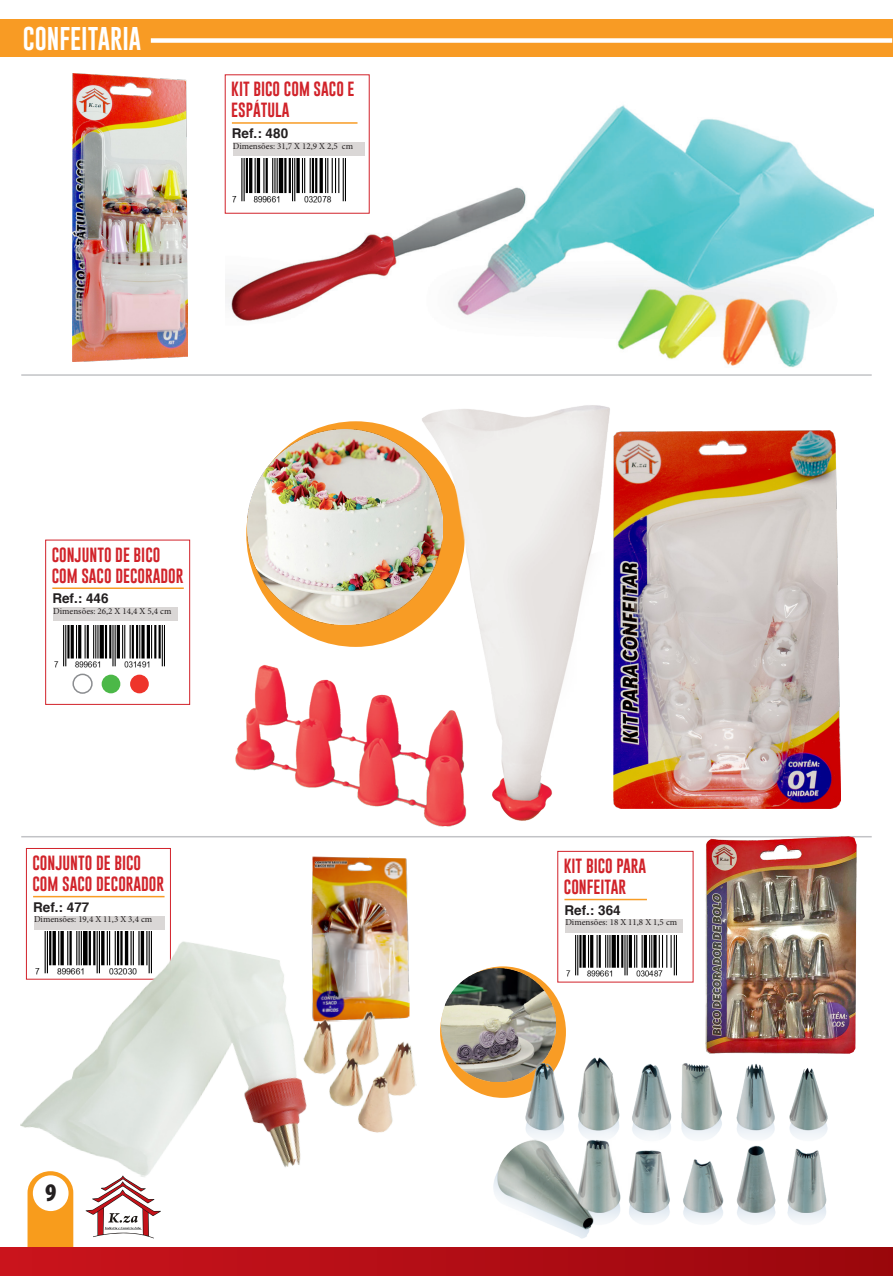
<style>
.page{position:relative;width:893px;height:1276px;background:#fff}
.page>*{position:absolute;margin:0;border:0;box-sizing:border-box;transform-origin:0 0}
.t1{font:900 condensed 25.5px "Myriad Pro";color:#231f20}
.t2{font:24px "Gobold Uplow";color:#fff}
.t3{font:15px/21px "Gobold Uplow";color:#d1232a}
.t4{font:700 13.5px "Helvetica";color:#231f20}
.t5{font:9px "Minion Pro";color:#231f20}
</style>
<div class="page">
<svg style="left:93px;top:1228px;width:61px;height:10px"></svg>
<svg style="left:28px;top:1228px;width:45px;height:19px"></svg>
<div style="left:0;top:19px;width:893px;height:38px;background:#f89b24"></div>
<div style="left:151px;top:38px;width:741px;height:5px;background:#fff"></div>
<div style="left:0;top:1247px;width:893px;height:29px;background:linear-gradient(to right,#cb141d,#9a060d)"></div>
<svg style="left:892px;top:1247px;width:1px;height:29px"></svg>
<img style="left:226px;top:105px;width:647px;height:262px">
<hr style="left:232px;top:122px;width:125px;height:2px;background:#f89c25">
<div style="left:233px;top:142px;width:131px;height:14px;background:#dad7d6"></div>
<div style="left:225px;top:74px;width:145px;height:140px;border:1px solid #d2222a"></div>
<hr style="left:21px;top:374px;width:851px;height:2px;background:#c2c3c6">
<img style="left:73px;top:73px;width:115px;height:288px">
<hr style="left:52px;top:587px;width:132px;height:2px;background:#f89c25">
<div style="left:53px;top:607px;width:124px;height:14px;background:#dad7d6"></div>
<div style="left:45px;top:540px;width:145px;height:165px;border:1px solid #d2222a"></div>
<div style="left:72px;top:673px;width:21px;height:21px;border:2px solid #8b8d90;border-radius:50%"></div>
<div style="left:102px;top:674px;width:18px;height:19px;background:#4cb848;border-radius:50%"></div>
<div style="left:130px;top:674px;width:19px;height:19px;background:#ee342b;border-radius:50%"></div>
<img style="left:614px;top:430px;width:226px;height:379px">
<hr style="left:21px;top:836px;width:851px;height:1px;background:#c2c3c6">
<img style="left:236px;top:405px;width:374px;height:421px">
<hr style="left:33px;top:896px;width:132px;height:1px;background:#f89c25">
<div style="left:26px;top:848px;width:145px;height:131px;border:1px solid #d2222a"></div>
<img style="left:311px;top:856px;width:97px;height:58px">
<img style="left:20px;top:914px;width:397px;height:314px">
<hr style="left:564px;top:898px;width:83px;height:2px;background:#f89c25">
<div style="left:565px;top:918px;width:118px;height:14px;background:#dad7d6"></div>
<div style="left:440px;top:966px;width:126px;height:132px;background:#f89c25;border-radius:50%"></div>
<img style="left:494px;top:1057px;width:333px;height:181px">
<img style="left:442px;top:968px;width:113px;height:114px">
<img style="left:233px;top:158px;width:113px;height:44px">
<img style="left:54px;top:625px;width:110px;height:42px">
<img style="left:35px;top:931px;width:117px;height:44px">
<img style="left:567px;top:935px;width:110px;height:41px">
<img style="left:705px;top:837px;width:151px;height:216px">
<p class="t2" style="left:23px;top:20px;width:120px">CONFEITARIA</p>
<p class="t3" style="left:231px;top:79px;width:125px">KIT BICO COM SACO E<br>ESPÁTULA</p>
<p class="t5" style="left:233px;top:140px;width:122px">Dimensões: 31,7 X 12,9 X 2,5 cm</p>
<p class="t4" style="left:232px;top:122px;width:58px">Ref.: 480</p>
<p class="t3" style="left:52px;top:544px;width:110px">CONJUNTO DE BICO</p>
<p class="t3" style="left:52px;top:565px;width:133px">COM SACO DECORADOR</p>
<p class="t5" style="left:53px;top:605px;width:120px">Dimensões: 26,2 X 14,4 X 5,4 cm</p>
<p class="t4" style="left:52px;top:588px;width:58px">Ref.: 446</p>
<p class="t3" style="left:32px;top:852px;width:110px">CONJUNTO DE BICO</p>
<p class="t3" style="left:32px;top:873px;width:133px">COM SACO DECORADOR</p>
<p class="t5" style="left:34px;top:913px;width:120px">Dimensões: 19,4 X 11,3 X 3,4 cm</p>
<p class="t4" style="left:33px;top:896px;width:58px">Ref.: 477</p>
<p class="t1" style="left:45px;top:1178px;width:13px">9</p>
<p class="t3" style="left:564px;top:855px;width:84px">KIT BICO PARA</p>
<p class="t3" style="left:564px;top:876px;width:64px">CONFEITAR</p>
<p class="t5" style="left:565px;top:916px;width:113px">Dimensões: 18 X 11,8 X 1,5 cm</p>
<p class="t4" style="left:564px;top:899px;width:58px">Ref.: 364</p>
</div>
